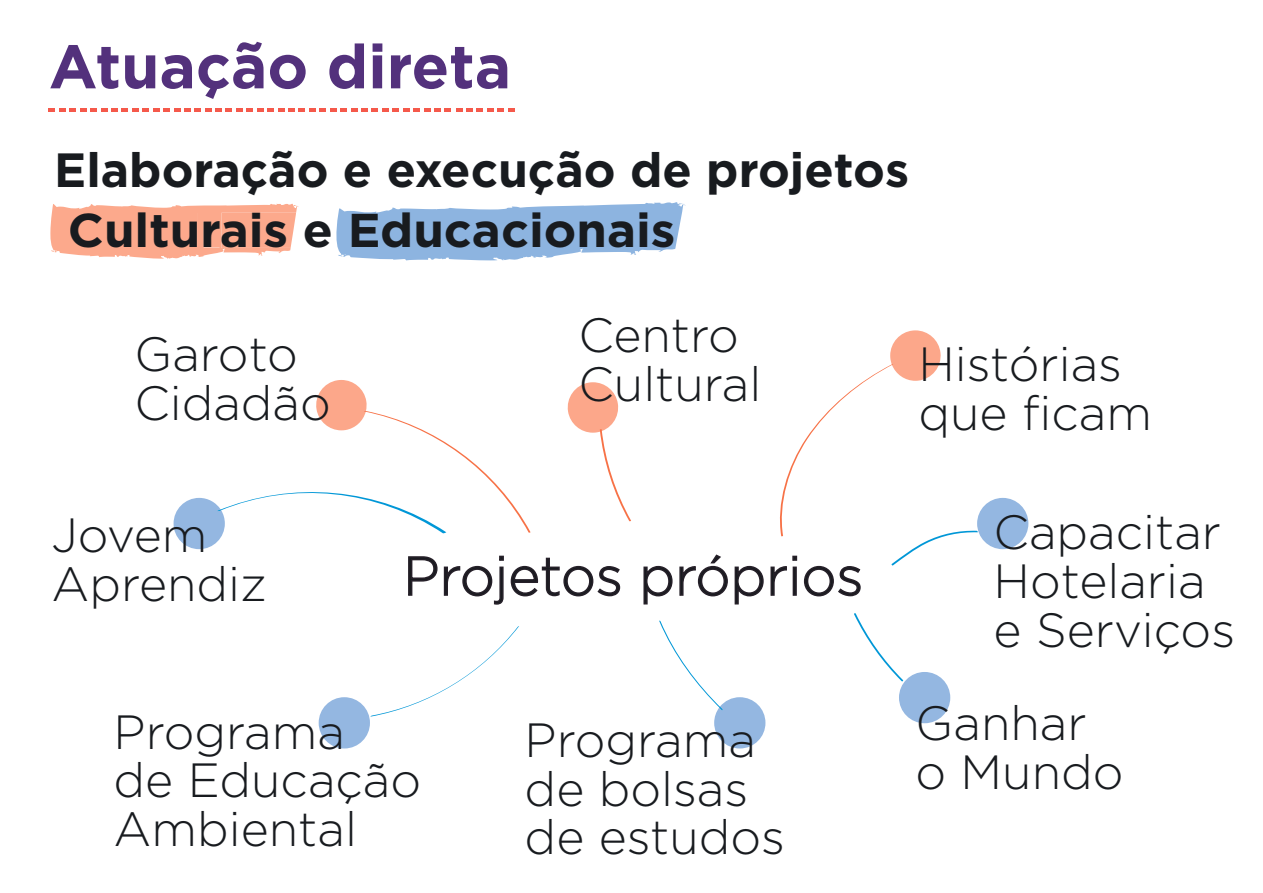
<style>
.page{position:relative;width:1263px;height:893px;background:#fff}
.page>*{position:absolute;margin:0;border:0;box-sizing:border-box;transform-origin:0 0}
.t1{font:700 61.5px "Gotham";color:#53317c}
.t2{font:300 54.45px "Gotham";color:#181b1f}
.t3{font:300 48px/48.9px "Gotham";color:#181b1f}
.t4{font:700 48px "Gotham";color:#181b1f}
.t5{font:700 47.4px "Gotham";color:#181b1f;scale:1.04 1}
</style>
<div class="page">
<svg style="left:336px;top:202px;width:350px;height:59px"></svg>
<svg style="left:50px;top:204px;width:249px;height:55px;background:#fcb59c"></svg>
<svg style="left:408px;top:556px;width:30px;height:40px"></svg>
<svg style="left:444px;top:556px;width:60px;height:49px"></svg>
<svg style="left:511px;top:558px;width:109px;height:38px"></svg>
<svg style="left:643px;top:566px;width:29px;height:38px"></svg>
<svg style="left:679px;top:554px;width:49px;height:42px"></svg>
<svg style="left:735px;top:566px;width:29px;height:38px"></svg>
<svg style="left:370px;top:626px;width:149px;height:91px"></svg>
<svg style="left:854px;top:613px;width:50px;height:69px"></svg>
<div style="left:899px;top:672px;width:51px;height:51px;background:#94b7e1;border-radius:50%"></div>
<svg style="left:568px;top:382px;width:63px;height:139px"></svg>
<svg style="left:770px;top:330px;width:208px;height:266px"></svg>
<div style="left:977px;top:498px;width:51px;height:51px;background:#94b7e1;border-radius:25px"></div>
<svg style="left:659px;top:620px;width:106px;height:128px"></svg>
<svg style="left:174px;top:380px;width:357px;height:169px"></svg>
<div style="left:319px;top:697px;width:51px;height:51px;background:#94b7e1;border-radius:50%"></div>
<svg style="left:49px;top:108px;width:465px;height:4px"></svg>
<p class="t1" style="left:49px;top:31px;width:464px">Atuação direta</p>
<p class="t4" style="left:54px;top:142px;width:856px">Elaboração e execução de projetos</p>
<p class="t5" style="left:68px;top:203px;width:586px">Culturais e Educacionais</p>
<p class="t3" style="left:134px;top:329px;width:198px">Garoto<br>Cidadão</p>
<p class="t3" style="left:578px;top:310px;width:184px">Centro<br>Cultural</p>
<p class="t3" style="left:918px;top:339px;width:235px">Histórias que ficam</p>
<p class="t3" style="left:52px;top:510px;width:217px">Jovem<br>Aprendiz</p>
<p class="t2" style="left:403px;top:546px;width:462px">Projetos próprios</p>
<p class="t3" style="left:114px;top:706px;width:309px">Programa<br>de Educação<br>Ambiental</p>
<p class="t3" style="left:525px;top:715px;width:262px">Programa de bolsas de estudos</p>
<p class="t3" style="left:994px;top:507px;width:243px">Capacitar<br>Hotelaria e Serviços</p>
<p class="t3" style="left:915px;top:698px;width:210px">Ganhar o Mundo</p>
</div>
